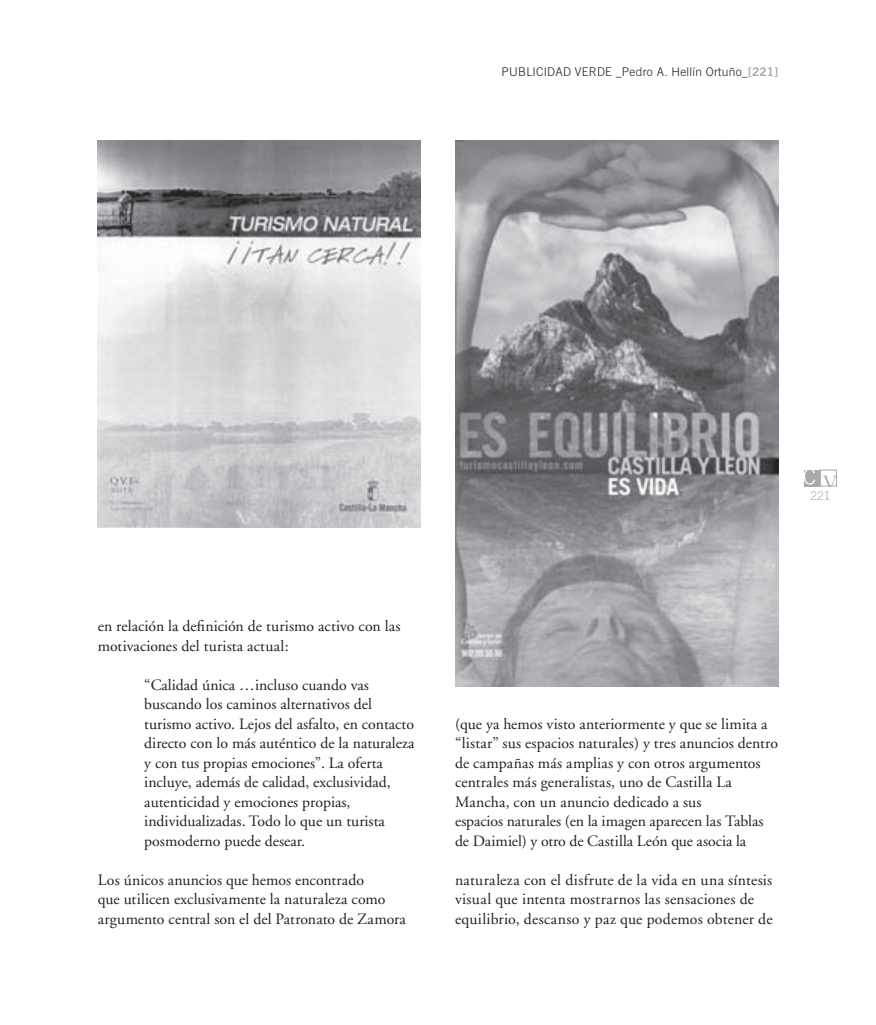
<style>
.page{position:relative;width:876px;height:1025px;background:#fff}
.page>*{position:absolute;margin:0;border:0;box-sizing:border-box;transform-origin:0 0}
.t1{font:15.75px/19.5px "Adobe Garamond";color:#231f20}
.t2{font:300 12px "Trade Gothic";letter-spacing:.02em;color:#231f20}
.t3{font:300 12px "Trade Gothic";color:#a8a9ad}
.s1{font-family:"Trade Gothic Bold Two";font-weight:400;color:#a8a9ad}
</style>
<div class="page">
<div style="left:804px;top:470px;width:16px;height:16px;background:#a8a9ad"></div>
<svg style="left:804px;top:470px;width:11px;height:14px"></svg>
<svg style="left:823px;top:476px;width:12px;height:8px"></svg>
<div style="left:820px;top:470px;width:17px;height:16px;border:1px solid #a8a9ad"></div>
<img style="left:98px;top:140px;width:323px;height:388px">
<img style="left:455px;top:140px;width:323px;height:546px">
<p class="t2" style="left:502px;top:64px;width:278px">PUBLICIDAD VERDE _Pedro A. Hellín Ortuño_<span class="s1">[221]</span></p>
<p class="t3" style="left:810px;top:488px;width:22px">221</p>
<p class="t1" style="left:98px;top:617px;width:304px">en relación la definición de turismo activo con las motivaciones del turista actual:</p>
<p class="t1" style="left:144px;top:675px;width:272px">“Calidad única …incluso cuando vas buscando los caminos alternativos del turismo activo. Lejos del asfalto, en contacto directo con lo más auténtico de la naturaleza y con tus propias emociones”. La oferta incluye, además de calidad, exclusividad, autenticidad y emociones propias, individualizadas. Todo lo que un turista posmoderno puede desear.</p>
<p class="t1" style="left:98px;top:870px;width:310px">Los únicos anuncios que hemos encontrado<br>que utilicen exclusivamente la naturaleza como argumento central son el del Patronato de Zamora</p>
<p class="t1" style="left:455px;top:714px;width:325px">(que ya hemos visto anteriormente y que se limita a “listar” sus espacios naturales) y tres anuncios dentro de campañas más amplias y con otros argumentos centrales más generalistas, uno de Castilla La Mancha, con un anuncio dedicado a sus<br>espacios naturales (en la imagen aparecen las Tablas de Daimiel) y otro de Castilla León que asocia la</p>
<p class="t1" style="left:455px;top:870px;width:319px">naturaleza con el disfrute de la vida en una síntesis visual que intenta mostrarnos las sensaciones de equilibrio, descanso y paz que podemos obtener de</p>
</div>
